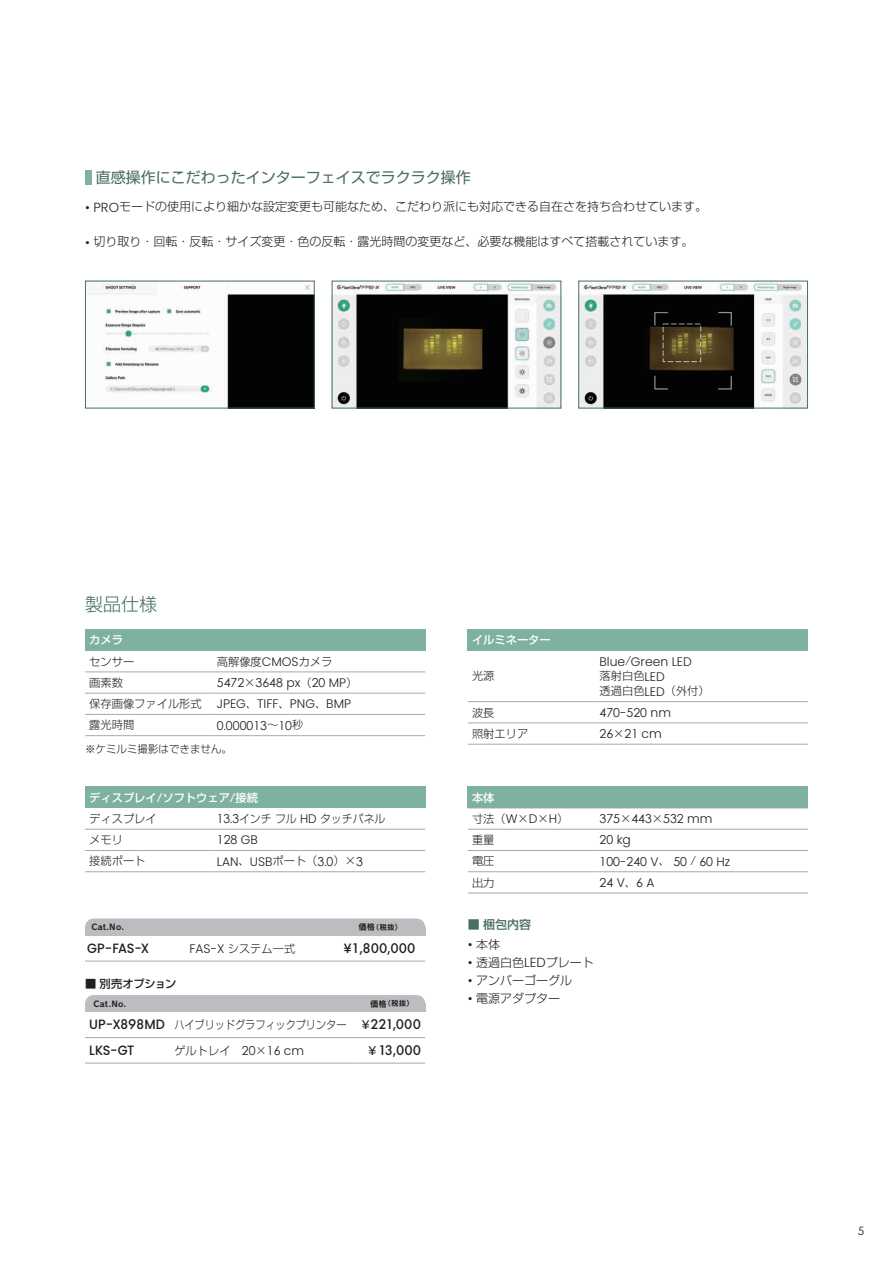
<style>
.page{position:relative;width:893px;height:1263px;background:#fff}
.page>*{position:absolute;margin:0;border:0;box-sizing:border-box;transform-origin:0 0}
.t1{font:300 18px "Shin Go Pro";color:#496e64}
.t2{font:15px "Shin Go Pro";color:#496e64}
.t3{font:500 14.7px "Futura PT";color:#231f20}
.t4{font:500 13.5px "Poppins";letter-spacing:-.005em;color:#231f20;scale:.95 1}
.t5{font:12.3px "Century Gothic";color:#231f20}
.t6{font:300 12.3px "Poppins";color:#231f20}
.t7{font:300 12px "Shin Go Pro";color:#231f20}
.t8{font:500 12px "Shin Go Pro";color:#496e64}
.t9{font:11.55px "Century Gothic";color:#231f20}
.t10{font:300 11.25px "Shin Go Pro";color:#231f20}
.t11{font:500 11.25px "Shin Go Pro";color:#fff}
.t12{font:300 11.25px "Shin Go Pro";color:#231f20;scale:.9 1}
.t13{font:500 11.25px "Shin Go Pro";letter-spacing:-.03em;color:#231f20}
.t14{font:300 10.5px "Shin Go Pro";color:#231f20}
.t15{font:8.25px "Rodin CID B";letter-spacing:.025em;color:#231f20}
.t16{font:7.5px "Rodin CID B";color:#231f20}
.s1{font-family:"Poppins";font-size:13.2px}
.s2{font-family:"Poppins";font-size:12.3px}
.s3{font-family:"Shin Go Pro";font-weight:300;font-size:11.25px}
.s4{font-family:"Poppins";font-weight:300}
.s5{font-family:"Shin Go Pro";font-size:11.25px}
.s6{font-family:"Century Gothic";font-weight:400;font-size:12.3px}
.s7{font-family:"Century Gothic";font-weight:400}
.s8{font-size:8.25px}
.s9{font-family:"Poppins";font-size:13.5px}
.s10{font-family:"Futura PT";font-size:14.7px}
.s11{font-family:"Rodin CID DB";font-weight:400;font-size:11.25px}
</style>
<div class="page">
<div style="left:85px;top:629px;width:340px;height:22px;background:#7eb1a1"></div>
<hr style="left:85px;top:671px;width:128px;height:1px;background:#a8a9ad">
<hr style="left:213px;top:671px;width:212px;height:1px;background:#a8a9ad">
<hr style="left:85px;top:693px;width:128px;height:1px;background:#a8a9ad">
<hr style="left:213px;top:693px;width:212px;height:1px;background:#a8a9ad">
<hr style="left:85px;top:714px;width:128px;height:1px;background:#a8a9ad">
<hr style="left:213px;top:714px;width:212px;height:1px;background:#a8a9ad">
<hr style="left:85px;top:735px;width:128px;height:1px;background:#a8a9ad">
<hr style="left:213px;top:735px;width:212px;height:1px;background:#a8a9ad">
<div style="left:85px;top:787px;width:340px;height:21px;background:#7eb1a1"></div>
<hr style="left:85px;top:829px;width:128px;height:1px;background:#a8a9ad">
<hr style="left:213px;top:829px;width:212px;height:1px;background:#a8a9ad">
<hr style="left:85px;top:850px;width:128px;height:1px;background:#a8a9ad">
<hr style="left:213px;top:850px;width:212px;height:1px;background:#a8a9ad">
<hr style="left:85px;top:871px;width:128px;height:1px;background:#a8a9ad">
<hr style="left:213px;top:871px;width:212px;height:1px;background:#a8a9ad">
<div style="left:468px;top:629px;width:340px;height:22px;background:#7eb1a1"></div>
<hr style="left:468px;top:701px;width:127px;height:1px;background:#a8a9ad">
<hr style="left:595px;top:701px;width:213px;height:1px;background:#a8a9ad">
<hr style="left:468px;top:722px;width:127px;height:1px;background:#a8a9ad">
<hr style="left:595px;top:722px;width:213px;height:1px;background:#a8a9ad">
<hr style="left:468px;top:744px;width:127px;height:1px;background:#a8a9ad">
<hr style="left:595px;top:744px;width:213px;height:1px;background:#a8a9ad">
<div style="left:468px;top:787px;width:340px;height:21px;background:#7eb1a1"></div>
<hr style="left:468px;top:807px;width:127px;height:1px;background:#a8a9ad">
<hr style="left:595px;top:807px;width:213px;height:1px;background:#a8a9ad">
<hr style="left:468px;top:829px;width:127px;height:1px;background:#a8a9ad">
<hr style="left:595px;top:829px;width:213px;height:1px;background:#a8a9ad">
<hr style="left:468px;top:850px;width:127px;height:1px;background:#a8a9ad">
<hr style="left:595px;top:850px;width:213px;height:1px;background:#a8a9ad">
<hr style="left:468px;top:871px;width:127px;height:1px;background:#a8a9ad">
<hr style="left:595px;top:871px;width:213px;height:1px;background:#a8a9ad">
<hr style="left:468px;top:892px;width:127px;height:1px;background:#a8a9ad">
<hr style="left:595px;top:892px;width:213px;height:1px;background:#a8a9ad">
<div style="left:85px;top:918px;width:340px;height:17px;background:#bcbdc0;border-radius:9px"></div>
<div style="left:85px;top:927px;width:340px;height:8px;background:#bcbdc0"></div>
<hr style="left:85px;top:961px;width:68px;height:1px;background:#a8a9ad">
<hr style="left:153px;top:961px;width:179px;height:1px;background:#a8a9ad">
<hr style="left:332px;top:961px;width:93px;height:1px;background:#a8a9ad">
<div style="left:85px;top:170px;width:6px;height:15px;background:#7eb1a1"></div>
<img style="left:334px;top:283px;width:225px;height:123px">
<img style="left:580px;top:283px;width:226px;height:123px">
<div style="left:578px;top:281px;width:230px;height:127px;border:1px solid #496e64"></div>
<img style="left:87px;top:283px;width:226px;height:123px">
<div style="left:85px;top:281px;width:230px;height:127px;border:1px solid #496e64"></div>
<div style="left:85px;top:995px;width:340px;height:17px;background:#bcbdc0;border-radius:9px"></div>
<div style="left:85px;top:1003px;width:340px;height:9px;background:#bcbdc0"></div>
<svg style="left:85px;top:1062px;width:340px;height:1px"></svg>
<hr style="left:85px;top:1037px;width:85px;height:1px;background:#a8a9ad">
<hr style="left:170px;top:1037px;width:187px;height:1px;background:#a8a9ad">
<hr style="left:357px;top:1037px;width:68px;height:1px;background:#a8a9ad">
<hr style="left:85px;top:1063px;width:85px;height:1px;background:#a8a9ad">
<hr style="left:170px;top:1063px;width:187px;height:1px;background:#a8a9ad">
<hr style="left:357px;top:1063px;width:68px;height:1px;background:#a8a9ad">
<p class="t2" style="left:96px;top:165px;width:377px">直感操作にこだわったインターフェイスでラクラク操作</p>
<p class="t7" style="left:85px;top:197px;width:624px"><span class="s1">• PRO</span>モードの使用により細かな設定変更も可能なため、こだわり派にも対応できる自在さを持ち合わせています。</p>
<p class="t7" style="left:85px;top:232px;width:610px"><span class="s1">•</span> 切り取り・回転・反転・サイズ変更・色の反転・露光時間の変更など、必要な機能はすべて搭載されています。</p>
<p class="t1" style="left:85px;top:589px;width:73px">製品仕様</p>
<p class="t11" style="left:89px;top:631px;width:35px">カメラ</p>
<p class="t10" style="left:89px;top:652px;width:47px">センサー</p>
<p class="t10" style="left:217px;top:652px;width:117px">高解像度<span class="s2">CMOS</span>カメラ</p>
<p class="t10" style="left:89px;top:673px;width:35px">画素数</p>
<p class="t5" style="left:217px;top:675px;width:142px">5472<span class="s3">×</span>3648 <span class="s4">px</span><span class="s3">（</span>20 <span class="s4">MP</span><span class="s3">）</span></p>
<p class="t10" style="left:89px;top:694px;width:114px">保存画像ファイル形式</p>
<p class="t6" style="left:217px;top:697px;width:136px">JPEG<span class="s5">、</span>TIFF<span class="s5">、</span>PNG<span class="s5">、</span>BMP</p>
<p class="t10" style="left:89px;top:716px;width:47px">露光時間</p>
<p class="t5" style="left:217px;top:718px;width:88px">0<span class="s4">.</span>000013<span class="s3">～</span>10<span class="s3">秒</span></p>
<p class="t14" style="left:85px;top:741px;width:148px">※ケミルミ撮影はできません。</p>
<p class="t11" style="left:89px;top:788px;width:170px">ディスプレイ/ソフトウェア/接続</p>
<p class="t10" style="left:89px;top:809px;width:69px">ディスプレイ</p>
<p class="t10" style="left:217px;top:809px;width:170px"><span class="s6">13</span><span class="s2">.</span><span class="s6">3</span>インチフル <span class="s2">HD</span> タッチパネル</p>
<p class="t10" style="left:89px;top:831px;width:35px">メモリ</p>
<p class="t5" style="left:217px;top:832px;width:43px">128 <span class="s4">GB</span></p>
<p class="t10" style="left:89px;top:852px;width:58px">接続ポート</p>
<p class="t6" style="left:217px;top:854px;width:147px">LAN<span class="s5">、</span>USB<span class="s5">ポート（</span><span class="s7">3</span>.<span class="s7">0</span><span class="s5">）×</span><span class="s7">3</span></p>
<p class="t15" style="left:91px;top:921px;width:34px">Cat.No.</p>
<p class="t16" style="left:358px;top:922px;width:45px"><span class="s8">価格</span>（税抜）</p>
<p class="t4" style="left:87px;top:940px;width:67px">GP-FAS-X</p>
<p class="t10" style="left:189px;top:939px;width:107px"><span class="s2">FAS-X</span> システム一式</p>
<p class="t3" style="left:344px;top:939px;width:73px"><span class="s9">¥</span>1<span class="s9">,</span>800<span class="s9">,</span>000</p>
<p class="t13" style="left:85px;top:974px;width:93px">■ 別売オプション</p>
<p class="t15" style="left:94px;top:998px;width:34px">Cat.No.</p>
<p class="t16" style="left:370px;top:998px;width:45px"><span class="s8">価格</span>（税抜）</p>
<p class="t4" style="left:89px;top:1016px;width:81px">UP-X<span class="s10">898</span>MD</p>
<p class="t12" style="left:174px;top:1015px;width:193px">ハイブリッドグラフィックプリンター</p>
<p class="t3" style="left:360px;top:1015px;width:62px"><span class="s11">￥</span>221<span class="s9">,</span>000</p>
<p class="t4" style="left:89px;top:1042px;width:49px">LKS-GT</p>
<p class="t10" style="left:174px;top:1041px;width:131px">ゲルトレイ　<span class="s6">20</span>×<span class="s6">16</span> <span class="s2">cm</span></p>
<p class="t3" style="left:367px;top:1041px;width:56px"><span class="s11">￥</span>13<span class="s9">,</span>000</p>
<p class="t11" style="left:472px;top:631px;width:80px">イルミネーター</p>
<p class="t10" style="left:472px;top:667px;width:24px">光源</p>
<p class="t6" style="left:600px;top:654px;width:94px">Blue<span class="s5">/</span>Green LED</p>
<p class="t10" style="left:600px;top:667px;width:67px">落射白色<span class="s2">LED</span></p>
<p class="t10" style="left:600px;top:682px;width:112px">透過白色<span class="s2">LED</span>（外付）</p>
<p class="t10" style="left:472px;top:703px;width:24px">波長</p>
<p class="t5" style="left:600px;top:705px;width:73px">470<span class="s4">-</span>520 <span class="s4">nm</span></p>
<p class="t10" style="left:472px;top:724px;width:58px">照射エリア</p>
<p class="t5" style="left:600px;top:726px;width:64px">26<span class="s3">×</span>21 <span class="s4">cm</span></p>
<p class="t11" style="left:472px;top:788px;width:24px">本体</p>
<p class="t10" style="left:472px;top:809px;width:98px">寸法（<span class="s2">W</span>×<span class="s2">D</span>×<span class="s2">H</span>）</p>
<p class="t5" style="left:600px;top:811px;width:114px">375<span class="s3">×</span>443<span class="s3">×</span>532 <span class="s4">mm</span></p>
<p class="t10" style="left:472px;top:831px;width:24px">重量</p>
<p class="t5" style="left:600px;top:832px;width:33px">20 <span class="s4">kg</span></p>
<p class="t10" style="left:472px;top:852px;width:24px">電圧</p>
<p class="t5" style="left:600px;top:854px;width:132px">100<span class="s4">-</span>240 <span class="s4">V</span><span class="s3">、</span> 50 <span class="s3">/</span> 60 <span class="s4">Hz</span></p>
<p class="t10" style="left:472px;top:873px;width:24px">出力</p>
<p class="t5" style="left:600px;top:875px;width:56px">24 <span class="s4">V</span><span class="s3">、</span>6 <span class="s4">A</span></p>
<p class="t8" style="left:468px;top:915px;width:65px">■ 梱包内容</p>
<p class="t7" style="left:468px;top:934px;width:34px"><span class="s1">•</span> 本体</p>
<p class="t7" style="left:468px;top:952px;width:127px"><span class="s1">•</span> 透過白色<span class="s1">LED</span>プレート</p>
<p class="t7" style="left:468px;top:970px;width:106px"><span class="s1">•</span> アンバーゴーグル</p>
<p class="t7" style="left:468px;top:988px;width:94px"><span class="s1">•</span> 電源アダプター</p>
<p class="t9" style="left:858px;top:1224px;width:8px">5</p>
</div>
